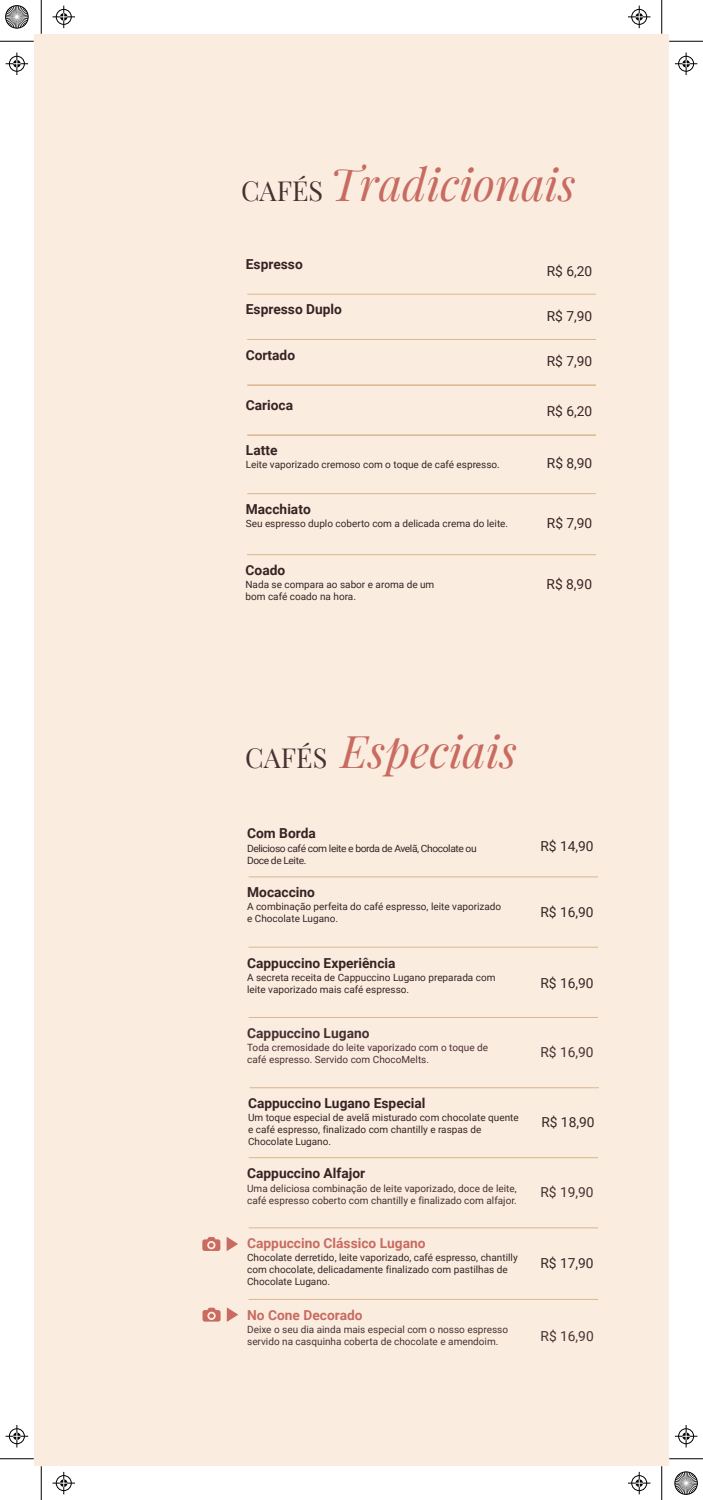
<style>
.page{position:relative;width:703px;height:1500px;background:#fff}
.page>*{position:absolute;margin:0;border:0;box-sizing:border-box;transform-origin:0 0}
.t1{font:italic 45px "Playfair Display";color:#c96b61}
.t2{font:700 13.75px "Roboto";color:#382324}
.t3{font:13.75px "Roboto";color:#382324}
.t4{font:700 13.75px "Roboto";color:#c96b61}
.t5{font:13.75px "Roboto";color:#483032}
.t6{font:700 13.75px "Roboto";color:#483032}
.t7{font:10px/12px "Roboto";color:#382324}
.t8{font:10px/12px "Roboto";color:#483032}
.t9{font:10px/12px "Roboto";color:#4c2f35}
.t10{font:10px/12px "Roboto";letter-spacing:-.04em;color:#382324}
.s1{font-style:normal;font-size:27px;color:#483032}
</style>
<div class="page">
<div style="left:34px;top:34px;width:635px;height:1432px;background:#faede0"></div>
<hr style="left:248px;top:294px;width:348px;height:1px;background:#c69054">
<hr style="left:248px;top:339px;width:348px;height:1px;background:#c69054">
<hr style="left:248px;top:435px;width:348px;height:1px;background:#c69054">
<hr style="left:248px;top:493px;width:348px;height:1px;background:#c69054">
<hr style="left:247px;top:554px;width:348px;height:1px;background:#c69054">
<hr style="left:249px;top:876px;width:348px;height:1px;background:#c69054">
<hr style="left:249px;top:947px;width:348px;height:1px;background:#c69054">
<hr style="left:249px;top:1017px;width:348px;height:1px;background:#c69054">
<hr style="left:249px;top:1157px;width:348px;height:1px;background:#c69054">
<hr style="left:249px;top:1227px;width:348px;height:1px;background:#c69054">
<hr style="left:249px;top:1299px;width:348px;height:1px;background:#c69054">
<svg style="left:227px;top:1237px;width:11px;height:14px"></svg>
<svg style="left:202px;top:1237px;width:18px;height:14px"></svg>
<svg style="left:227px;top:1307px;width:11px;height:15px"></svg>
<svg style="left:202px;top:1308px;width:19px;height:14px"></svg>
<hr style="left:250px;top:1087px;width:348px;height:1px;background:#c69054">
<hr style="left:248px;top:385px;width:348px;height:1px;background:#c69054">
<hr style="left:0;top:41px;width:34px;height:1px;background:#000">
<hr style="left:669px;top:41px;width:34px;height:1px;background:#000">
<hr style="left:0;top:1459px;width:34px;height:1px;background:#000">
<hr style="left:669px;top:1459px;width:34px;height:1px;background:#000">
<hr style="left:41px;top:0;width:1px;height:34px;background:#000">
<hr style="left:41px;top:1466px;width:1px;height:34px;background:#000">
<hr style="left:661px;top:0;width:1px;height:34px;background:#000">
<hr style="left:661px;top:1466px;width:1px;height:34px;background:#000">
<svg style="left:52px;top:6px;width:23px;height:22px"></svg>
<svg style="left:628px;top:6px;width:22px;height:22px"></svg>
<svg style="left:52px;top:1472px;width:23px;height:22px"></svg>
<svg style="left:628px;top:1472px;width:22px;height:22px"></svg>
<svg style="left:6px;top:53px;width:22px;height:22px"></svg>
<svg style="left:6px;top:1425px;width:22px;height:23px"></svg>
<svg style="left:675px;top:53px;width:22px;height:22px"></svg>
<svg style="left:675px;top:1425px;width:22px;height:23px"></svg>
<svg style="left:5px;top:5px;width:24px;height:24px"></svg>
<svg style="left:674px;top:1471px;width:24px;height:24px"></svg>
<h1 class="t1" style="left:241px;top:149px;width:336px"><span class="s1">CAFÉS</span> Tradicionais</h1>
<h2 class="t2" style="left:246px;top:254px;width:58px">Espresso</h2>
<h2 class="t2" style="left:246px;top:300px;width:98px">Espresso Duplo</h2>
<h2 class="t3" style="left:547px;top:307px;width:47px">R$ 7,90</h2>
<h2 class="t3" style="left:547px;top:261px;width:47px">R$ 6,20</h2>
<h2 class="t2" style="left:255px;top:345px;width:42px">o tado</h2>
<h2 class="t2" style="left:246px;top:345px;width:49px">Carioca</h2>
<h2 class="t3" style="left:547px;top:352px;width:47px">R$ 6,20</h2>
<h2 class="t3" style="left:566px;top:352px;width:20px">79</h2>
<h2 class="t2" style="left:246px;top:395px;width:49px">Carioca</h2>
<h2 class="t3" style="left:547px;top:402px;width:47px">R$ 6,20</h2>
<h2 class="t2" style="left:246px;top:440px;width:33px">Latte</h2>
<p class="t7" style="left:246px;top:458px;width:256px">Leite vaporizado cremoso com o toque de café espresso.</p>
<h2 class="t3" style="left:547px;top:453px;width:47px">R$ 8,90</h2>
<h2 class="t2" style="left:246px;top:499px;width:66px">Macchiato</h2>
<h2 class="t3" style="left:547px;top:513px;width:47px">R$ 7,90</h2>
<p class="t7" style="left:246px;top:517px;width:264px">Seu espresso duplo coberto com a delicada crema do leite.</p>
<h2 class="t2" style="left:246px;top:561px;width:41px">Coado</h2>
<p class="t7" style="left:245px;top:578px;width:190px">Nada se compara ao sabor e aroma de um</p>
<h2 class="t3" style="left:546px;top:575px;width:47px">R$ 8,90</h2>
<p class="t7" style="left:245px;top:590px;width:112px">bom café coado na hora.</p>
<h1 class="t1" style="left:245px;top:716px;width:273px"><span class="s1">CAFÉS</span> Especiais</h1>
<h2 class="t2" style="left:247px;top:824px;width:70px">Com Borda</h2>
<p class="t10" style="left:247px;top:842px;width:231px">Delicioso café com leite e borda de Avelã, Chocolate ou<br>Doce de Leite.</p>
<h2 class="t2" style="left:247px;top:882px;width:69px">Mocaccino</h2>
<p class="t7" style="left:247px;top:900px;width:256px">A combinação perfeita do café espresso, leite vaporizado e Chocolate Lugano.</p>
<h2 class="t2" style="left:247px;top:953px;width:150px">Cappuccino Experiência</h2>
<p class="t7" style="left:247px;top:971px;width:250px">A secreta receita de Cappuccino Lugano preparada com leite vaporizado mais café espresso.</p>
<h2 class="t6" style="left:247px;top:1023px;width:124px">Cappuccino Lugano</h2>
<p class="t9" style="left:247px;top:1041px;width:242px">Toda cremosidade do leite vaporizado com o toque de café espresso. Servido com ChocoMelts.</p>
<h2 class="t2" style="left:248px;top:1093px;width:179px">Cappuccino Lugano Especial</h2>
<p class="t7" style="left:248px;top:1111px;width:272px">Um toque especial de avelã misturado com chocolate quente e café espresso, finalizado com chantilly e raspas de<br>Chocolate Lugano.</p>
<h2 class="t2" style="left:247px;top:1163px;width:119px">Cappuccino Alfajor</h2>
<p class="t8" style="left:247px;top:1182px;width:271px">Uma deliciosa combinação de leite vaporizado, doce de leite, café espresso coberto com chantilly e finalizado com alfajor.</p>
<h2 class="t4" style="left:247px;top:1233px;width:180px">Cappuccino Clássico Lugano</h2>
<p class="t7" style="left:247px;top:1251px;width:272px">Chocolate derretido, leite vaporizado, café espresso, chantilly com chocolate, delicadamente finalizado com pastilhas de<br>Chocolate Lugano.</p>
<h2 class="t4" style="left:247px;top:1305px;width:117px">No Cone Decorado</h2>
<p class="t8" style="left:247px;top:1323px;width:262px">Deixe o seu dia ainda mais especial com o nosso espresso servido na casquinha coberta de chocolate e amendoim.</p>
<h2 class="t3" style="left:540px;top:837px;width:55px">R$ 14,90</h2>
<h2 class="t3" style="left:540px;top:902px;width:55px">R$ 16,90</h2>
<h2 class="t3" style="left:540px;top:973px;width:55px">R$ 16,90</h2>
<h2 class="t5" style="left:540px;top:1042px;width:55px">R$ 16,90</h2>
<h2 class="t3" style="left:541px;top:1113px;width:55px">R$ 18,90</h2>
<h2 class="t5" style="left:540px;top:1182px;width:55px">R$ 19,90</h2>
<h2 class="t3" style="left:540px;top:1253px;width:55px">R$ 17,90</h2>
<h2 class="t5" style="left:540px;top:1327px;width:55px">R$ 16,90</h2>
</div>
